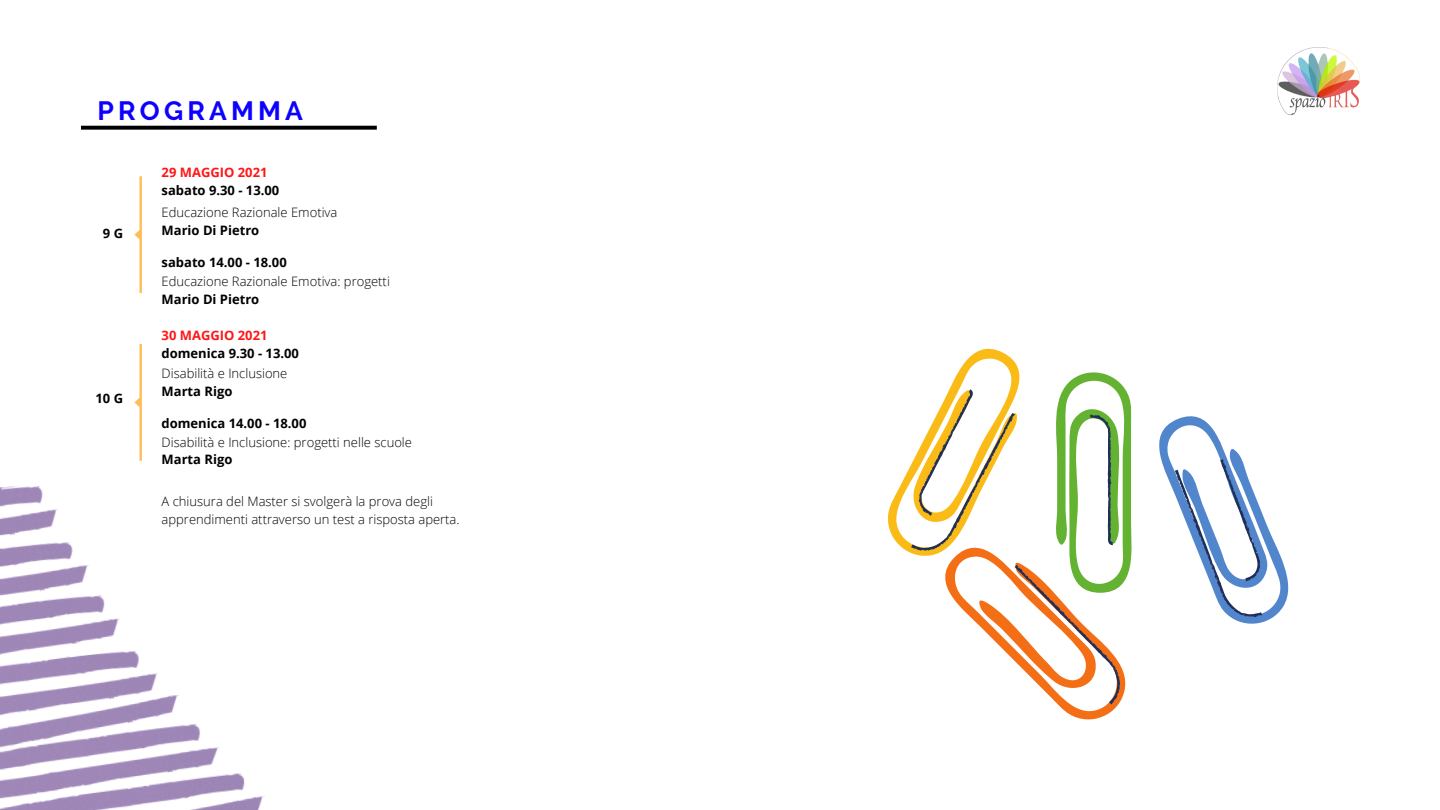
<style>
.page{position:relative;width:1440px;height:810px;background:#fff}
.page>*{position:absolute;margin:0;border:0;box-sizing:border-box;transform-origin:0 0}
.t1{font:700 26.4px "Raleway";letter-spacing:.16em;color:#0d00ff}
.t2{font:300 13px/17.6px "Open Sans";color:#000}
.t3{font:700 13px "Open Sans";color:#000}
.t4{font:700 13px "Open Sans";color:#ff1616}
</style>
<div class="page">
<img style="left:1277px;top:48px;width:82px;height:66px">
<svg style="left:81px;top:126px;width:296px;height:4px"></svg>
<svg style="left:134px;top:176px;width:8px;height:117px"></svg>
<img style="left:0;top:486px;width:265px;height:324px">
<svg style="left:134px;top:344px;width:8px;height:117px"></svg>
<svg style="left:1262px;top:513px;width:26px;height:110px"></svg>
<svg style="left:887px;top:348px;width:238px;height:371px"></svg>
<svg style="left:911px;top:389px;width:351px;height:316px"></svg>
<p class="t1" style="left:97px;top:95px;width:207px">PROGRAMMA</p>
<p class="t3" style="left:103px;top:224px;width:22px">9 G</p>
<p class="t3" style="left:95px;top:389px;width:29px">10 G</p>
<p class="t4" style="left:162px;top:163px;width:107px">29 MAGGIO 2021</p>
<p class="t3" style="left:162px;top:181px;width:119px">sabato 9.30 - 13.00</p>
<p class="t2" style="left:162px;top:203px;width:177px">Educazione Razionale Emotiva</p>
<p class="t3" style="left:162px;top:221px;width:99px">Mario Di Pietro</p>
<p class="t3" style="left:162px;top:253px;width:127px">sabato 14.00 - 18.00</p>
<p class="t2" style="left:162px;top:272px;width:230px">Educazione Razionale Emotiva: progetti</p>
<p class="t3" style="left:162px;top:290px;width:99px">Mario Di Pietro</p>
<p class="t4" style="left:162px;top:327px;width:107px">30 MAGGIO 2021</p>
<p class="t3" style="left:162px;top:344px;width:139px">domenica 9.30 - 13.00</p>
<p class="t2" style="left:162px;top:364px;width:127px">Disabilità e Inclusione</p>
<p class="t3" style="left:162px;top:382px;width:72px">Marta Rigo</p>
<p class="t2" style="left:162px;top:433px;width:252px">Disabilità e Inclusione: progetti nelle scuole</p>
<p class="t3" style="left:162px;top:451px;width:72px">Marta Rigo</p>
<p class="t3" style="left:162px;top:414px;width:146px">domenica 14.00 - 18.00</p>
<p class="t2" style="left:162px;top:493px;width:299px">A chiusura del Master si svolgerà la prova degli apprendimenti attraverso un test a risposta aperta.</p>
</div>
